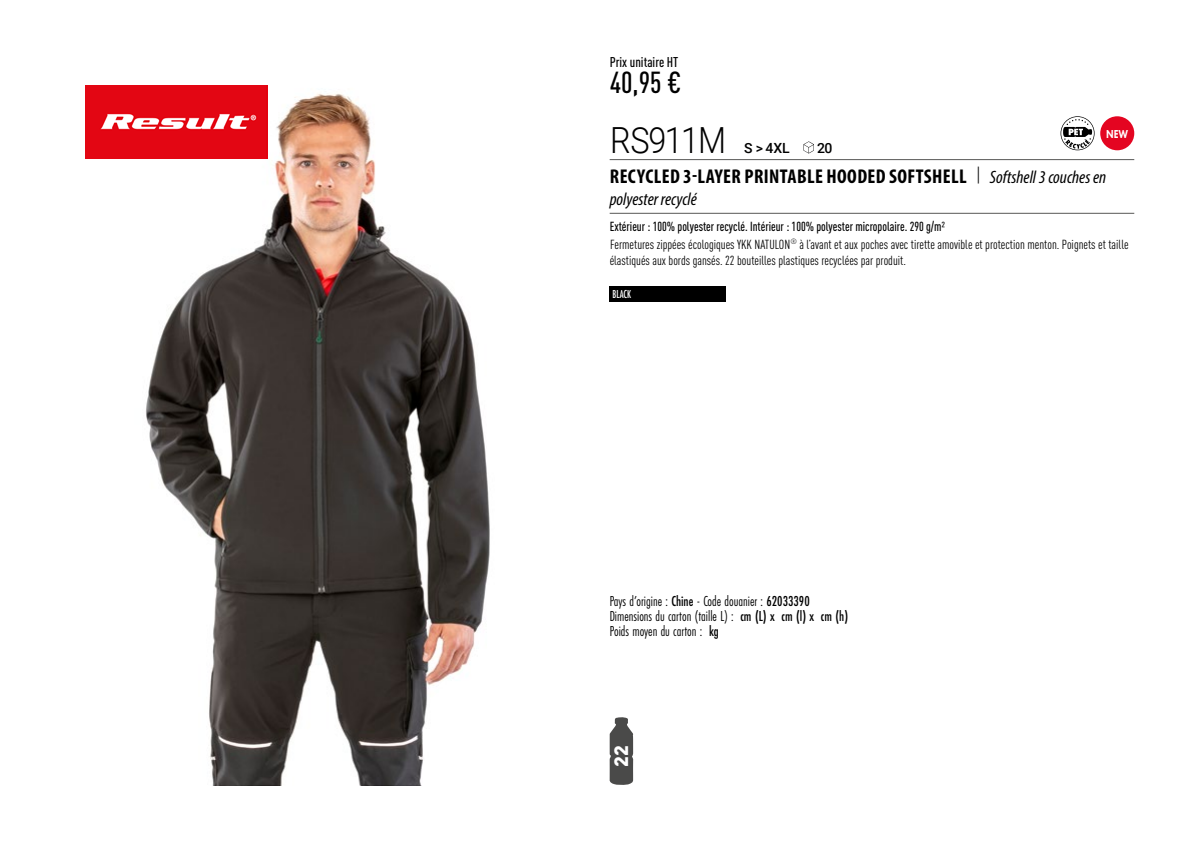
<style>
.page{position:relative;width:1191px;height:842px;background:#fff}
.page>*{position:absolute;margin:0;border:0;box-sizing:border-box;transform-origin:0 0}
.t1{font:300 36px "Roboto";letter-spacing:-.03em;color:#000;scale:.9 1}
.t2{font:500 condensed 30px "DIN Pro";color:#000}
.t3{font:700 condensed 20px "Myriad Pro";letter-spacing:.02em;color:#000}
.t4{font:900 19.2px "DIN Pro";color:#fff}
.t5{font:italic 18px "Myriad Variable Concept";color:#000}
.t6{font:15px "Futura PT Cond";color:#000;scale:.95 1}
.t7{font:500 condensed 14px "DIN Pro";color:#000}
.t8{font:500 14px "Roboto";color:#000}
.t9{font:condensed 13px/16px "DIN Pro";color:#000}
.grammage_2020{font:500 condensed 13px "DIN Pro";color:#000;scale:.95 1}
.Coloris_nuancier_blanc{font:500 12px "Futura PT Cond";letter-spacing:-.01em;color:#fff;scale:.9 1}
.nuancier_bloc_packshot_2017{font:800 12px "Futura PT";color:#fff;scale:.8 1}
.s1{font-family:"Roboto Condensed";font-weight:300;font-stretch:normal}
.s2{font-family:"Myriad Variable Concept";font-weight:400;font-style:italic;font-stretch:normal;font-size:18px}
.s3{font-weight:500}
</style>
<div class="page">
<img style="left:146px;top:93px;width:344px;height:692px">
<img style="left:85px;top:85px;width:183px;height:74px">
<svg style="left:1060px;top:116px;width:34px;height:34px"></svg>
<div style="left:1100px;top:116px;width:34px;height:34px;background:#e40521;border-radius:50%"></div>
<div style="left:609px;top:287px;width:117px;height:15px;background:#000"></div>
<svg style="left:609px;top:717px;width:24px;height:68px;background:#626261"></svg>
<hr style="left:609px;top:159px;width:525px;height:1px;background:#575756">
<hr style="left:609px;top:213px;width:525px;height:1px;background:#575756">
<svg style="left:803px;top:141px;width:11px;height:13px"></svg>
<p class="t7" style="left:609px;top:51px;width:70px">Prix unitaire HT</p>
<p class="t2" style="left:609px;top:60px;width:73px">40,95 €</p>
<p class="t1" style="left:610px;top:115px;width:130px">RS911M</p>
<p class="nuancier_bloc_packshot_2017" style="left:1106px;top:126px;width:29px">NEW</p>
<p class="t8" style="left:744px;top:138px;width:47px">S &gt; 4XL</p>
<p class="t8" style="left:817px;top:138px;width:17px">20</p>
<p class="t3" style="left:610px;top:163px;width:498px">RECYCLED 3-LAYER PRINTABLE HOODED SOFTSHELL <span class="s1">|</span> <span class="s2">Softshell 3 couches en</span></p>
<p class="t5" style="left:609px;top:188px;width:89px">polyester recyclé</p>
<p class="grammage_2020" style="left:609px;top:216px;width:355px">Extérieur : 100% polyester recyclé. Intérieur : 100% polyester micropolaire. 290 g/m2</p>
<p class="t9" style="left:609px;top:235px;width:520px">Fermetures zippées écologiques YKK NATULON<sup>®</sup> à l’avant et aux poches avec tirette amovible et protection menton. Poignets et taille élastiqués aux bords gansés. 22 bouteilles plastiques recyclées par produit.</p>
<p class="Coloris_nuancier_blanc" style="left:612px;top:287px;width:22px">BLACK</p>
<p class="t6" style="left:609px;top:592px;width:212px">Pays d’origine : <span class="s3">Chine</span> - Code douanier : <span class="s3">62033390</span></p>
<p class="t6" style="left:609px;top:607px;width:252px">Dimensions du carton (taille L) : <span class="s3">cm (L) x cm (l) x cm (h)</span></p>
<p class="t6" style="left:609px;top:622px;width:116px">Poids moyen du carton : <span class="s3">kg</span></p>
<p class="t4" style="left:605px;top:767px;width:23px;rotate:-90deg">22</p>
</div>
